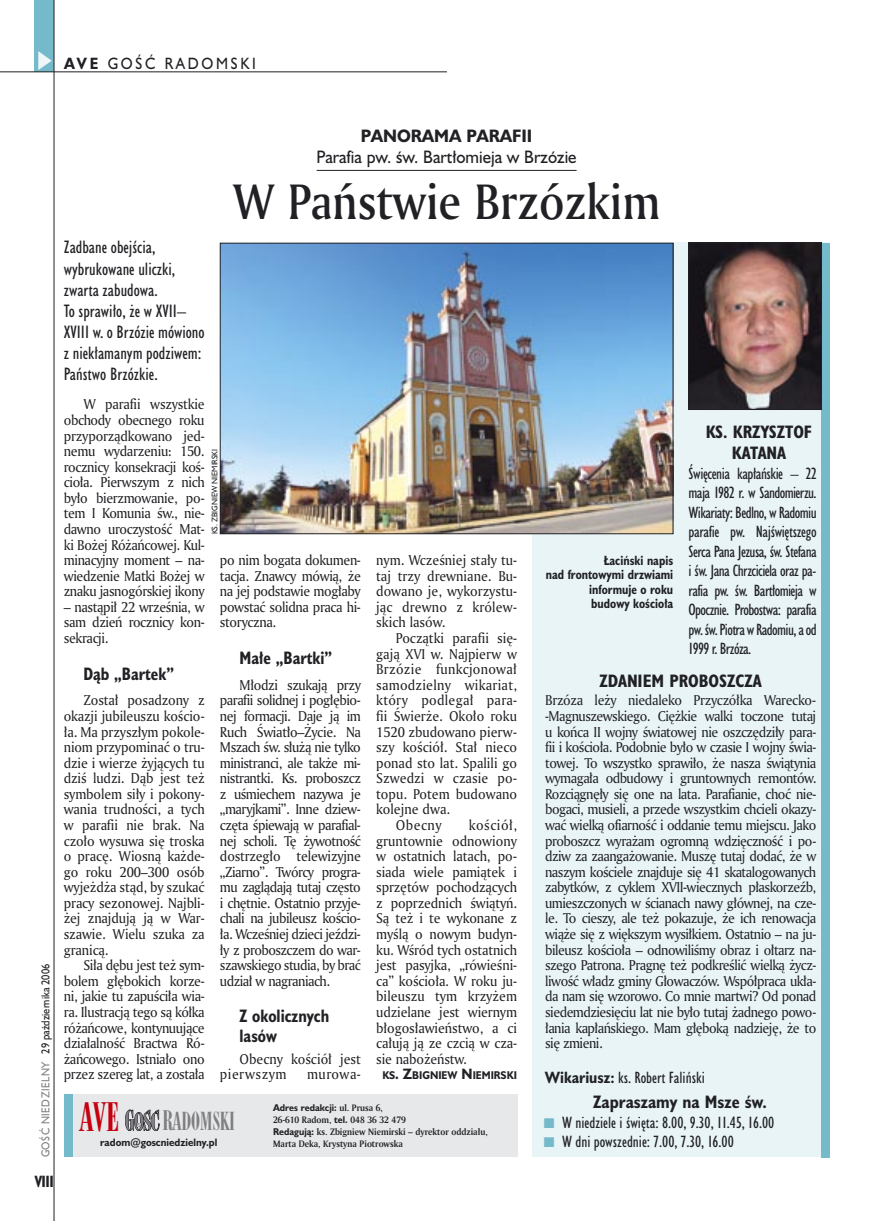
<style>
.page{position:relative;width:872px;height:1221px;background:#fff}
.page>*{position:absolute;margin:0;border:0;box-sizing:border-box;transform-origin:0 0}
._05a_tytyl_AmMd_32_pt{font:48px "Amerigo Md PL";color:#212125;scale:.9 1}
._05a_tytyl_AmMd_48_pt{font:37.95px "Modern 735 PL";color:#c5000f;scale:.9 1}
._05a_tytyl_AmMd_48_pt-2{font:24px "Modern 735 PL";color:#7f7f83;scale:.9 1}
._06-4_lead_lokal_HuCn_11_pt{font:16.5px/21px "Humanst 521 Cn PL";color:#212125}
._04-2_tytul_ramki{font:700 16.5px/21px "Humanst 521 Cn PL";color:#212125;text-align:center}
._04-3_nadtytul_lokal{font:16.5px/21px "Humanst 521 PL";color:#212125;text-align:center;scale:.94 1}
._04_srodtytul_HuCB_11_pt{font:700 16.5px/19.5px "Humanst 521 Cn PL";color:#212125;scale:.94 1}
._03-2_body_do_ramki{font:15px/19.5px "Humanst 521 Cn PL";color:#212125;text-align:justify}
._15a_temat_lewo{font:15px "Humanst 521 PL";letter-spacing:.2em;color:#212125;scale:.9 1}
._16_pagina_lewa{font:700 15px "Humanst 521 Cn PL";color:#212125;scale:.94 1}
._01_body_tekst{font:13.8px/15.6px "Amerigo PL";letter-spacing:-.025em;color:#212125;text-align:justify;scale:.94 1}
._03-4_body_liturgii{font:13.8px/15.6px "Amerigo PL";letter-spacing:-.04em;color:#212125;text-align:justify;scale:.94 1}
._01_body_tekst-2{font:13.8px/15.6px "Amerigo PL";color:#212125;scale:.94 1}
._09_podpis_zdjecia_HuCnB{font:700 12.3px/14.4px "Humanst 521 Cn PL";color:#212125;text-align:right;scale:.94 1}
._18_data_lewa{font:10.5px "Humanst 521 PL";color:#212125;scale:.9 1}
._18a_data_lewa_GOSC{font:10.5px "Humanst 521 PL";letter-spacing:.05em;color:#7f7f83;scale:.9 1}
._12a_autor_na_koncu_HuBd{font:700 10.35px "Humanst 521 PL";color:#212125;scale:.9 1}
._20a_stopka_adres{font:700 9.9px "Humanst 521 PL";color:#212125;scale:.94 1}
._20b_stopka_dzial{font:700 9px "Amerigo PL";color:#212125;scale:.94 1}
._20b_stopka_dzial-2{font:700 9px "Humanst 521 PL";color:#212125;scale:.94 1}
._09a_autor_zdjecia_Hu_5_pt{font:7.5px "Humanst 521 PL";color:#212125;scale:.94 1}
.s1{font-weight:700}
.s2{font-size:13.8px}
.s3{font-size:26.1px}
.s4{font-family:"Amerigo PL"}
.s5{font-family:"Humanst 521 PL"}
</style>
<div class="page">
<div style="left:64px;top:1094px;width:453px;height:62px;background:#e7e8e9"></div>
<div style="left:64px;top:1094px;width:8px;height:62px;background:#75baca"></div>
<div style="left:35px;top:0;width:19px;height:72px;background:#75baca"></div>
<svg style="left:38px;top:51px;width:14px;height:19px"></svg>
<hr style="left:54px;top:0;width:1px;height:1220px;background:#212125">
<hr style="left:0;top:72px;width:447px;height:1px;background:#212125">
<div style="left:532px;top:243px;width:296px;height:913px;background:#e9f4f6"></div>
<div style="left:821px;top:243px;width:8px;height:913px;background:#75baca"></div>
<svg style="left:125px;top:1109px;width:34px;height:21px"></svg>
<img style="left:222px;top:245px;width:449px;height:287px">
<div style="left:220px;top:243px;width:453px;height:291px;border:1px solid #212125"></div>
<hr style="left:317px;top:170px;width:259px;height:1px;background:#212125">
<img style="left:690px;top:245px;width:129px;height:162px">
<div style="left:688px;top:243px;width:133px;height:166px;border:1px solid #212125"></div>
<p class="_15a_temat_lewo" style="left:64px;top:53px;width:215px"><span class="s1">AVE</span> GOŚĆ RADOMSKI</p>
<p class="_18_data_lewa" style="left:38px;top:1053px;width:101px;rotate:-90deg">29 października 2006</p>
<p class="_18a_data_lewa_GOSC" style="left:38px;top:1157px;width:108px;rotate:-90deg">GOŚĆ NIEDZIELNY</p>
<p class="_16_pagina_lewa" style="left:35px;top:1170px;width:22px">VIII</p>
<p class="_04-3_nadtytul_lokal" style="left:317px;top:125px;width:278px"><span class="s1">PANORAMA PARAFII<br></span>Parafia pw. św. Bartłomieja w Brzózie</p>
<p class="_05a_tytyl_AmMd_32_pt" style="left:233px;top:170px;width:476px">W Państwie Brzózkim</p>
<p class="_06-4_lead_lokal_HuCn_11_pt" style="left:64px;top:237px;width:142px">Zadbane obejścia, wybrukowane uliczki, zwarta zabudowa.<br>To sprawiło, że w XVII–<br>XVIII w. o Brzózie mówiono z niekłamanym podziwem:<br>Państwo Brzózkie.</p>
<p class="_01_body_tekst" style="left:64px;top:396px;width:151px;text-indent:20px">W parafii wszystkie obchody obecnego roku przyporządkowano jed&shy;nemu wydarzeniu: 150. rocznicy konsekracji koś&shy;cioła. Pierwszym z nich było bierzmowanie, po&shy;tem I Komunia św., nie&shy;dawno uroczystość Mat&shy;ki Bożej Różańcowej. Kul&shy;minacyjny moment – na&shy;wiedzenie Matki Bożej w znaku jasnogórskiej ikony</p>
<p class="_01_body_tekst" style="left:64px;top:598px;width:151px">– nastąpił 22 września, w sam dzień rocznicy kon&shy;sekracji.</p>
<p class="_04_srodtytul_HuCB_11_pt" style="left:83px;top:663px;width:98px">Dąb „Bartek”</p>
<p class="_01_body_tekst" style="left:64px;top:692px;width:151px;text-indent:20px">Został posadzony z okazji jubileuszu kościo&shy;ła. Ma przyszłym pokole&shy;niom przypominać o tru&shy;dzie i wierze żyjących tu dziś ludzi. Dąb jest też symbolem siły i pokony&shy;wania trudności, a tych w parafii nie brak. Na czoło wysuwa się troska o pracę. Wiosną każde&shy;go roku 200–300 osób wyjeżdża stąd, by szukać pracy sezonowej. Najbli&shy;żej znajdują ją w War&shy;szawie. Wielu szuka za granicą.</p>
<p class="_01_body_tekst" style="left:64px;top:957px;width:151px;text-indent:20px">Siła dębu jest też sym&shy;bolem głębokich korze&shy;ni, jakie tu zapuściła wia&shy;ra. Ilustracją tego są kółka różańcowe, kontynuujące działalność Bractwa Ró&shy;żańcowego. Istniało ono przez szereg lat, a została</p>
<p class="_09a_autor_zdjecia_Hu_5_pt" style="left:210px;top:534px;width:92px;rotate:-90deg">KS. ZBIGNIEW NIEMIRSKI</p>
<p class="_01_body_tekst" style="left:220px;top:552px;width:151px">po nim bogata dokumen&shy;tacja. Znawcy mówią, że na jej podstawie mogłaby powstać solidna praca hi&shy;storyczna.</p>
<p class="_04_srodtytul_HuCB_11_pt" style="left:239px;top:647px;width:100px">Małe „Bartki”</p>
<p class="_01_body_tekst" style="left:220px;top:676px;width:151px;text-indent:20px">Młodzi szukają przy parafii solidnej i pogłębio&shy;nej formacji. Daje ją im Ruch Światło–Życie. Na Mszach św. służą nie tylko ministranci, ale także mi&shy;nistrantki. Ks. proboszcz z uśmiechem nazywa je „maryjkami”. Inne dziew&shy;częta śpiewają w parafial&shy;nej scholi. Tę żywotność dostrzegło telewizyjne „Ziarno”. Twórcy progra&shy;mu zaglądają tutaj często i chętnie. Ostatnio przyje&shy;chali na jubileusz kościo&shy;ła. Wcześniej dzieci jeździ&shy;ły z proboszczem do war&shy;szawskiego studia, by brać udział w nagraniach.</p>
<p class="_04_srodtytul_HuCB_11_pt" style="left:239px;top:1005px;width:97px">Z okolicznych lasów</p>
<p class="_01_body_tekst-2" style="left:220px;top:1050px;width:151px;text-indent:20px">Obecny kościół jest pierwszym</p>
<p class="_01_body_tekst" style="left:307px;top:1066px;width:59px">murowa-</p>
<p class="_01_body_tekst" style="left:376px;top:552px;width:151px">nym. Wcześniej stały tu&shy;taj trzy drewniane. Bu&shy;dowano je, wykorzystu&shy;jąc drewno z królew&shy;skich lasów.</p>
<p class="_01_body_tekst" style="left:376px;top:630px;width:151px;text-indent:20px">Początki parafii się&shy;gają XVI w. Najpierw w Brzózie funkcjonował samodzielny wikariat, który podlegał para&shy;fii Świerże. Około roku 1520 zbudowano pierw&shy;szy kościół. Stał nieco ponad sto lat. Spalili go Szwedzi w czasie po&shy;topu. Potem budowano kolejne dwa.</p>
<p class="_01_body_tekst" style="left:396px;top:816px;width:50px">Obecny</p>
<p class="_01_body_tekst" style="left:376px;top:816px;width:151px;text-indent:93px">kościół, gruntownie odnowiony w ostatnich latach, po&shy;siada wiele pamiątek i sprzętów pochodzących z poprzednich świątyń.<br>Są też i te wykonane z myślą o nowym budyn&shy;ku. Wśród tych ostatnich jest pasyjka, „rówieśni&shy;ca” kościoła. W roku ju&shy;bileuszu tym krzyżem udzielane jest wiernym błogosławieństwo, a ci całują ją ze czcią w cza&shy;sie nabożeństw.</p>
<p class="_12a_autor_na_koncu_HuBd" style="left:382px;top:1068px;width:151px">KS<span class="s2">. Z</span>BIGNIEW <span class="s2">N</span>IEMIRSKI</p>
<p class="_05a_tytyl_AmMd_48_pt" style="left:80px;top:1093px;width:45px">AVE</p>
<p class="_05a_tytyl_AmMd_48_pt-2" style="left:162px;top:1106px;width:82px"><span class="s3">R</span>ADOMSKI</p>
<p class="_20a_stopka_adres" style="left:100px;top:1135px;width:126px">radom@goscniedzielny.pl</p>
<p class="_20b_stopka_dzial-2" style="left:273px;top:1100px;width:118px">Adres redakcji: <span class="s4">ul. Prusa 6,</span></p>
<p class="_20b_stopka_dzial" style="left:273px;top:1113px;width:143px">26-610 Radom, <span class="s5">tel.</span> 048 36 32 479</p>
<p class="_20b_stopka_dzial" style="left:273px;top:1125px;width:230px"><span class="s5">Redagują:</span> ks. Zbigniew Niemirski – dyrektor oddziału,</p>
<p class="_20b_stopka_dzial" style="left:273px;top:1137px;width:139px">Marta Deka, Krystyna Piotrowska</p>
<p class="_09_podpis_zdjecia_HuCnB" style="left:546px;top:552px;width:137px">Łaciński napis<br>nad frontowymi drzwiami informuje o roku<br>budowy kościoła</p>
<p class="_04-2_tytul_ramki" style="left:706px;top:421px;width:108px">KS. KRZYSZTOF<br>KATANA</p>
<p class="_03-2_body_do_ramki" style="left:688px;top:463px;width:130px">Święcenia kapłańskie – 22 maja 1982 r. w Sandomierzu.<br>Wikariaty: Bedlno, w Radomiu parafie pw. Najświętszego Serca Pana Jezusa, św. Stefana i św. Jana Chrzciciela oraz pa&shy;rafia pw. św. Bartłomieja w Opocznie. Probostwa: parafia pw. św. Piotra w Radomiu, a od 1999 r. Brzóza.</p>
<p class="_04-2_tytul_ramki" style="left:599px;top:670px;width:164px">ZDANIEM PROBOSZCZA</p>
<p class="_03-4_body_liturgii" style="left:545px;top:692px;width:290px">Brzóza leży niedaleko Przyczółka Warecko--Magnuszewskiego. Ciężkie walki toczone tutaj u końca II wojny światowej nie oszczędziły para&shy;fii i kościoła. Podobnie było w czasie I wojny świa&shy;towej. To wszystko sprawiło, że nasza świątynia wymagała odbudowy i gruntownych remontów.<br>Rozciągnęły się one na lata. Parafianie, choć nie&shy;bogaci, musieli, a przede wszystkim chcieli okazy&shy;wać wielką ofiarność i oddanie temu miejscu. Jako proboszcz wyrażam ogromną wdzięczność i po&shy;dziw za zaangażowanie. Muszę tutaj dodać, że w naszym kościele znajduje się 41 skatalogowanych zabytków, z cyklem XVII-wiecznych płaskorzeźb, umieszczonych w ścianach nawy głównej, na cze&shy;le. To cieszy, ale też pokazuje, że ich renowacja wiąże się z większym wysiłkiem. Ostatnio – na ju&shy;bileusz kościoła – odnowiliśmy obraz i ołtarz na&shy;szego Patrona. Pragnę też podkreślić wielką życz&shy;liwość władz gminy Głowaczów. Współpraca ukła&shy;da nam się wzorowo. Co mnie martwi? Od ponad siedemdziesięciu lat nie było tutaj żadnego powo&shy;łania kapłańskiego. Mam głęboką nadzieję, że to się zmieni.</p>
<p class="_03-2_body_do_ramki" style="left:545px;top:1067px;width:161px"><span class="s1">Wikariusz:</span> ks. Robert Faliński</p>
<p class="_04-2_tytul_ramki" style="left:593px;top:1090px;width:175px">Zapraszamy na Msze św.</p>
<p class="_03-2_body_do_ramki" style="left:562px;top:1112px;width:214px">W niedziele i święta: 8.00, 9.30, 11.45, 16.00</p>
<p class="_03-2_body_do_ramki" style="left:562px;top:1131px;width:173px">W dni powszednie: 7.00, 7.30, 16.00</p>
</div>
